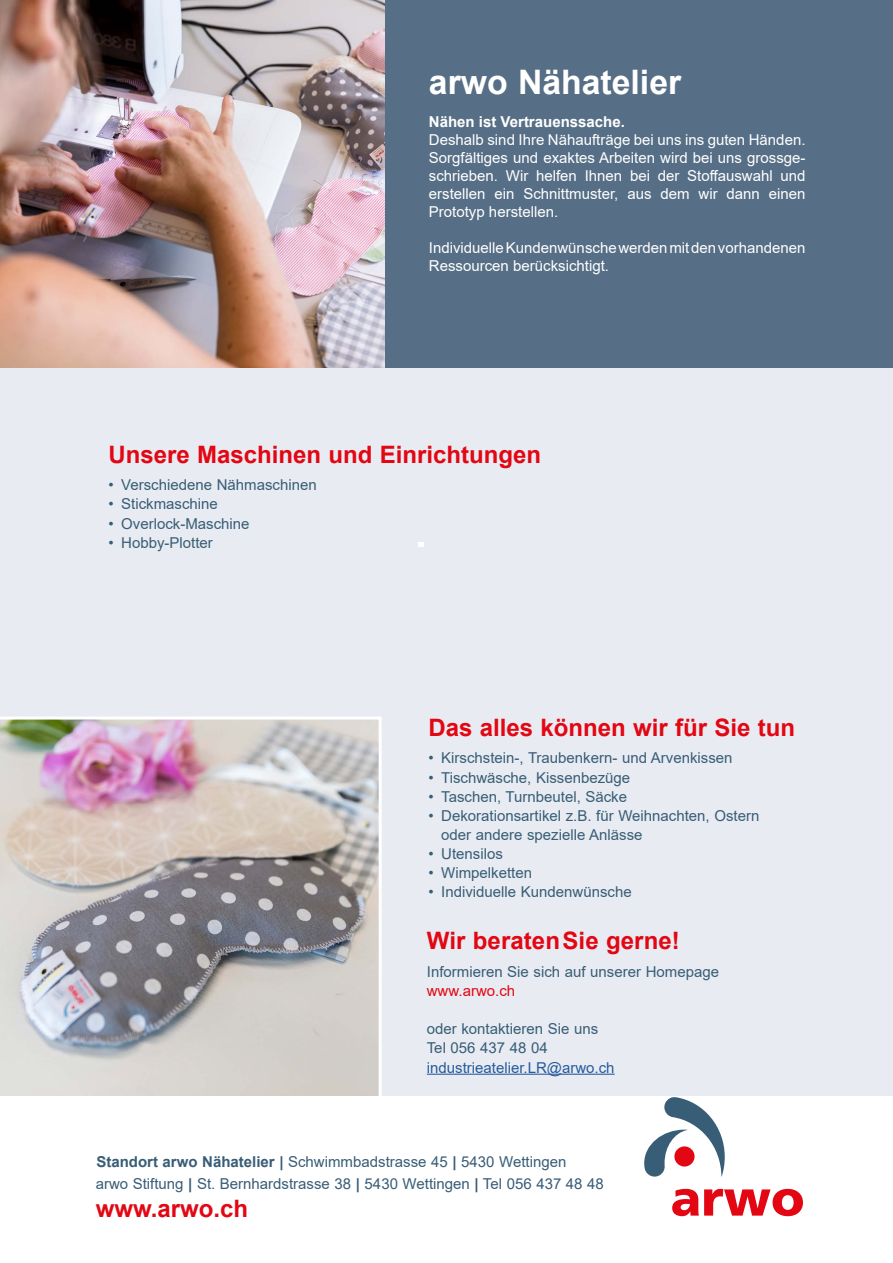
<style>
.page{position:relative;width:893px;height:1263px;background:#fff}
.page>*{position:absolute;margin:0;border:0;box-sizing:border-box;transform-origin:0 0}
.t1{font:700 33.75px "Arial";color:#fff}
.t2{font:700 24px "Arial";color:#e30613}
.t3{font:15px/19.2px "Arial";color:#385d76}
.t4{font:15px/18px "Arial";color:#fff;text-align:justify}
.t5{font:15px "Arial";color:#275b9b}
.t6{font:700 15px "Arial";color:#fff}
.t7{font:15px "Arial";color:#e30613}
.s1{font-weight:700}
</style>
<div class="page">
<div style="left:0;top:0;width:893px;height:1096px;background:#e8ecf2"></div>
<div style="left:381px;top:0;width:512px;height:368px;background:#576f86"></div>
<svg style="left:644px;top:1097px;width:81px;height:79px"></svg>
<svg style="left:672px;top:1189px;width:131px;height:27px"></svg>
<img style="left:0;top:0;width:385px;height:367px">
<img style="left:0;top:717px;width:382px;height:379px">
<svg style="left:419px;top:542px;width:4px;height:4px"></svg>
<hr style="left:427px;top:1074px;width:188px;height:1px;background:#275b9b">
<h1 class="t1" style="left:429px;top:59px;width:254px">arwo Nähatelier</h1>
<p class="t6" style="left:429px;top:111px;width:197px">Nähen ist Vertrauenssache.</p>
<p class="t4" style="left:429px;top:130px;width:378px">Deshalb sind Ihre Nähaufträge bei uns ins guten Händen.<br>Sorgfältiges und exaktes Arbeiten wird bei uns grossge&shy;schrieben. Wir helfen Ihnen bei der Stoffauswahl und erstellen ein Schnittmuster, aus dem wir dann einen Prototyp herstellen.</p>
<p class="t4" style="left:429px;top:238px;width:378px">Individuelle Kundenwünsche werden mit den vorhandenen<br>Ressourcen berücksichtigt.</p>
<h2 class="t2" style="left:108px;top:437px;width:434px">Unsere Maschinen und Einrichtungen</h2>
<p class="t3" style="left:108px;top:475px;width:210px">• Verschiedene Nähmaschinen</p>
<p class="t3" style="left:108px;top:494px;width:111px">• Stickmaschine</p>
<p class="t3" style="left:108px;top:514px;width:143px">• Overlock-Maschine</p>
<p class="t3" style="left:108px;top:533px;width:106px">• Hobby-Plotter</p>
<h2 class="t2" style="left:428px;top:710px;width:368px">Das alles können wir für Sie tun</h2>
<p class="t3" style="left:428px;top:748px;width:306px">• Kirschstein-, Traubenkern- und Arvenkissen</p>
<p class="t3" style="left:428px;top:768px;width:203px">• Tischwäsche, Kissenbezüge</p>
<p class="t3" style="left:428px;top:787px;width:200px">• Taschen, Turnbeutel, Säcke</p>
<p class="t3" style="left:441px;top:806px;width:320px;text-indent:-13px">• Dekorationsartikel z.B. für Weihnachten, Ostern oder andere spezielle Anlässe</p>
<p class="t3" style="left:428px;top:844px;width:76px">• Utensilos</p>
<p class="t3" style="left:428px;top:863px;width:105px">• Wimpelketten</p>
<p class="t3" style="left:428px;top:882px;width:205px">• Individuelle Kundenwünsche</p>
<h2 class="t2" style="left:427px;top:924px;width:255px">Wir beratenSie gerne!</h2>
<p class="t3" style="left:427px;top:962px;width:294px">Informieren Sie sich auf unserer Homepage</p>
<p class="t7" style="left:427px;top:980px;width:90px">www.arwo.ch</p>
<p class="t3" style="left:427px;top:1019px;width:173px">oder kontaktieren Sie uns<br>Tel 056 437 48 04</p>
<p class="t5" style="left:427px;top:1057px;width:189px">industrieatelier.LR@arwo.ch</p>
<p class="t3" style="left:96px;top:1152px;width:471px"><span class="s1">Standort arwo Nähatelier |</span> Schwimmbadstrasse 45 <span class="s1">|</span> 5430 Wettingen</p>
<p class="t3" style="left:96px;top:1173px;width:510px">arwo Stiftung <span class="s1">|</span> St. Bernhardstrasse 38 <span class="s1">|</span> 5430 Wettingen <span class="s1">|</span> Tel 056 437 48 48</p>
<h2 class="t2" style="left:96px;top:1192px;width:154px">www.arwo.ch</h2>
</div>
